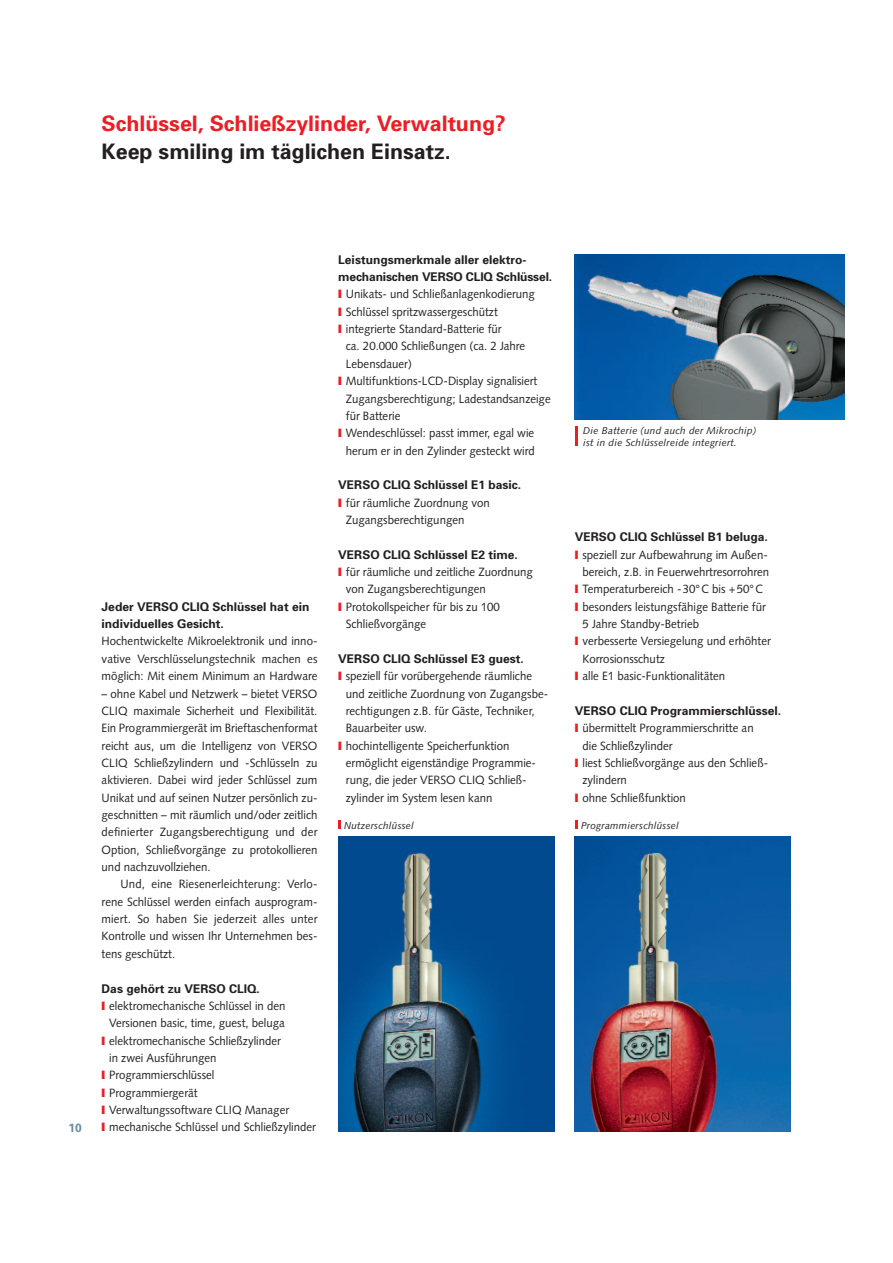
<style>
.page{position:relative;width:893px;height:1263px;background:#fff}
.page>*{position:absolute;margin:0;border:0;box-sizing:border-box;transform-origin:0 0}
.t1{font:700 21.3px "Univers";color:#ee1d23}
.t2{font:700 21.3px "Univers";color:#231f20}
.t3{font:12px/17.4px "Syntax";color:#231f20;text-align:justify;scale:.95 1}
.t4{font:700 12px/17.4px "Univers";color:#231f20}
.t5{font:700 12px "Univers";color:#6c8ca0}
.t6{font:italic 10.05px/12px "Syntax";letter-spacing:.02em;color:#231f20}
.s1{color:#ee1d23}
</style>
<div class="page">
<img style="left:338px;top:836px;width:216px;height:296px">
<img style="left:575px;top:254px;width:269px;height:165px">
<hr style="left:575px;top:427px;width:3px;height:19px;background:#ee1d23">
<img style="left:575px;top:836px;width:215px;height:295px">
<svg style="left:338px;top:820px;width:3px;height:9px"></svg>
<svg style="left:575px;top:820px;width:2px;height:9px"></svg>
<h1 class="t1" style="left:102px;top:116px;width:405px">Schlüssel, Schließzylinder, Verwaltung?</h1>
<h1 class="t2" style="left:102px;top:144px;width:350px">Keep smiling im täglichen Einsatz.</h1>
<p class="t5" style="left:68px;top:1123px;width:15px">10</p>
<p class="t4" style="left:102px;top:599px;width:209px">Jeder VERSO CLIQ Schlüssel hat ein individuelles Gesicht.</p>
<p class="t3" style="left:102px;top:634px;width:229px">Hochentwickelte Mikroelektronik und inno&shy;vative Verschlüsselungstechnik machen es möglich: Mit einem Minimum an Hardware</p>
<p class="t3" style="left:102px;top:686px;width:229px">– ohne Kabel und Netzwerk – bietet VERSO CLIQ maximale Sicherheit und Flexibilität.<br>Ein Programmiergerät im Brieftaschenformat reicht aus, um die Intelligenz von VERSO CLIQ Schließzylindern und -Schlüsseln zu aktivieren. Dabei wird jeder Schlüssel zum Unikat und auf seinen Nutzer persönlich zu&shy;geschnitten – mit räumlich und/oder zeitlich definierter Zugangsberechtigung und der Option, Schließvorgänge zu protokollieren und nachzuvollziehen.</p>
<p class="t3" style="left:102px;top:877px;width:229px;text-indent:19px">Und, eine Riesenerleichterung: Verlo&shy;rene Schlüssel werden einfach ausprogram&shy;miert. So haben Sie jederzeit alles unter Kontrolle und wissen Ihr Unternehmen bes&shy;tens geschützt.</p>
<p class="t4" style="left:102px;top:981px;width:160px">Das gehört zu VERSO CLIQ.</p>
<p class="t3" style="left:102px;top:998px;width:195px"><span class="s1">❙</span> elektromechanische Schlüssel in den</p>
<p class="t3" style="left:109px;top:1016px;width:186px">Versionen basic, time, guest, beluga</p>
<p class="t3" style="left:102px;top:1033px;width:190px"><span class="s1">❙</span> elektromechanische Schließzylinder</p>
<p class="t3" style="left:109px;top:1050px;width:114px">in zwei Ausführungen</p>
<p class="t3" style="left:102px;top:1068px;width:120px"><span class="s1">❙</span> Programmierschlüssel</p>
<p class="t3" style="left:102px;top:1085px;width:103px"><span class="s1">❙</span> Programmiergerät</p>
<p class="t3" style="left:102px;top:1102px;width:199px"><span class="s1">❙</span> Verwaltungssoftware CLIQ Manager</p>
<p class="t3" style="left:102px;top:1120px;width:227px"><span class="s1">❙</span> mechanische Schlüssel und Schließzylinder</p>
<p class="t4" style="left:338px;top:252px;width:215px">Leistungsmerkmale aller elektro&shy;mechanischen VERSO CLIQ Schlüssel.</p>
<p class="t3" style="left:338px;top:287px;width:208px;text-align:left"><span class="s1">❙</span> Unikats- und Schließanlagenkodierung <span class="s1">❙</span> Schlüssel spritzwassergeschützt<br><span class="s1">❙</span> integrierte Standard-Batterie für</p>
<p class="t3" style="left:346px;top:339px;width:190px">ca. 20.000 Schließungen (ca. 2 Jahre</p>
<p class="t3" style="left:346px;top:356px;width:71px">Lebensdauer)</p>
<p class="t3" style="left:338px;top:373px;width:211px"><span class="s1">❙</span> Multifunktions-LCD-Display signalisiert</p>
<p class="t3" style="left:346px;top:391px;width:217px">Zugangsberechtigung; Ladestandsanzeige</p>
<p class="t3" style="left:346px;top:408px;width:59px">für Batterie</p>
<p class="t3" style="left:338px;top:426px;width:208px"><span class="s1">❙</span> Wendeschlüssel: passt immer, egal wie</p>
<p class="t3" style="left:346px;top:443px;width:200px">herum er in den Zylinder gesteckt wird</p>
<p class="t4" style="left:338px;top:477px;width:184px">VERSO CLIQ Schlüssel E1 basic.</p>
<p class="t3" style="left:346px;top:495px;width:153px;text-indent:-8px"><span class="s1">❙</span> für räumliche Zuordnung von<br>Zugangsberechtigungen</p>
<p class="t4" style="left:338px;top:547px;width:181px">VERSO CLIQ Schlüssel E2 time.</p>
<p class="t3" style="left:338px;top:564px;width:206px"><span class="s1">❙</span> für räumliche und zeitliche Zuordnung</p>
<p class="t3" style="left:346px;top:582px;width:149px">von Zugangsberechtigungen</p>
<p class="t3" style="left:338px;top:599px;width:172px"><span class="s1">❙</span> Protokollspeicher für bis zu 100</p>
<p class="t3" style="left:346px;top:616px;width:86px">Schließvorgänge</p>
<p class="t4" style="left:338px;top:651px;width:187px">VERSO CLIQ Schlüssel E3 guest.</p>
<p class="t3" style="left:338px;top:668px;width:205px"><span class="s1">❙</span> speziell für vorübergehende räumliche</p>
<p class="t3" style="left:346px;top:686px;width:214px">und zeitliche Zuordnung von Zugangsbe-</p>
<p class="t3" style="left:346px;top:703px;width:200px">rechtigungen z.B. für Gäste, Techniker,</p>
<p class="t3" style="left:346px;top:721px;width:87px">Bauarbeiter usw.</p>
<p class="t3" style="left:338px;top:738px;width:182px"><span class="s1">❙</span> hochintelligente Speicherfunktion</p>
<p class="t3" style="left:346px;top:755px;width:202px">ermöglicht eigenständige Programmie-</p>
<p class="t3" style="left:346px;top:773px;width:192px">rung, die jeder VERSO CLIQ Schließ-</p>
<p class="t3" style="left:346px;top:790px;width:156px">zylinder im System lesen kann</p>
<p class="t6" style="left:583px;top:426px;width:175px">Die Batterie (und auch der Mikrochip) ist in die Schlüsselreide integriert.</p>
<p class="t4" style="left:575px;top:529px;width:194px">VERSO CLIQ Schlüssel B1 beluga.</p>
<p class="t3" style="left:575px;top:547px;width:204px"><span class="s1">❙</span> speziell zur Aufbewahrung im Außen-</p>
<p class="t3" style="left:582px;top:564px;width:198px">bereich, z.B. in Feuerwehrtresorrohren</p>
<p class="t3" style="left:575px;top:582px;width:199px"><span class="s1">❙</span> Temperaturbereich -30°C bis +50°C</p>
<p class="t3" style="left:575px;top:599px;width:202px"><span class="s1">❙</span> besonders leistungsfähige Batterie für</p>
<p class="t3" style="left:582px;top:616px;width:124px">5 Jahre Standby-Betrieb</p>
<p class="t3" style="left:575px;top:634px;width:208px"><span class="s1">❙</span> verbesserte Versiegelung und erhöhter</p>
<p class="t3" style="left:582px;top:651px;width:88px">Korrosionsschutz</p>
<p class="t3" style="left:575px;top:668px;width:160px"><span class="s1">❙</span> alle E1 basic-Funktionalitäten</p>
<p class="t4" style="left:575px;top:703px;width:208px">VERSO CLIQ Programmierschlüssel.</p>
<p class="t3" style="left:575px;top:721px;width:190px"><span class="s1">❙</span> übermittelt Programmierschritte an</p>
<p class="t3" style="left:582px;top:738px;width:96px">die Schließzylinder</p>
<p class="t3" style="left:575px;top:755px;width:205px"><span class="s1">❙</span> liest Schließvorgänge aus den Schließ-</p>
<p class="t3" style="left:582px;top:773px;width:48px">zylindern</p>
<p class="t3" style="left:575px;top:790px;width:118px"><span class="s1">❙</span> ohne Schließfunktion</p>
<p class="t6" style="left:344px;top:820px;width:71px">Nutzerschlüssel</p>
<p class="t6" style="left:581px;top:820px;width:99px">Programmierschlüssel</p>
</div>
